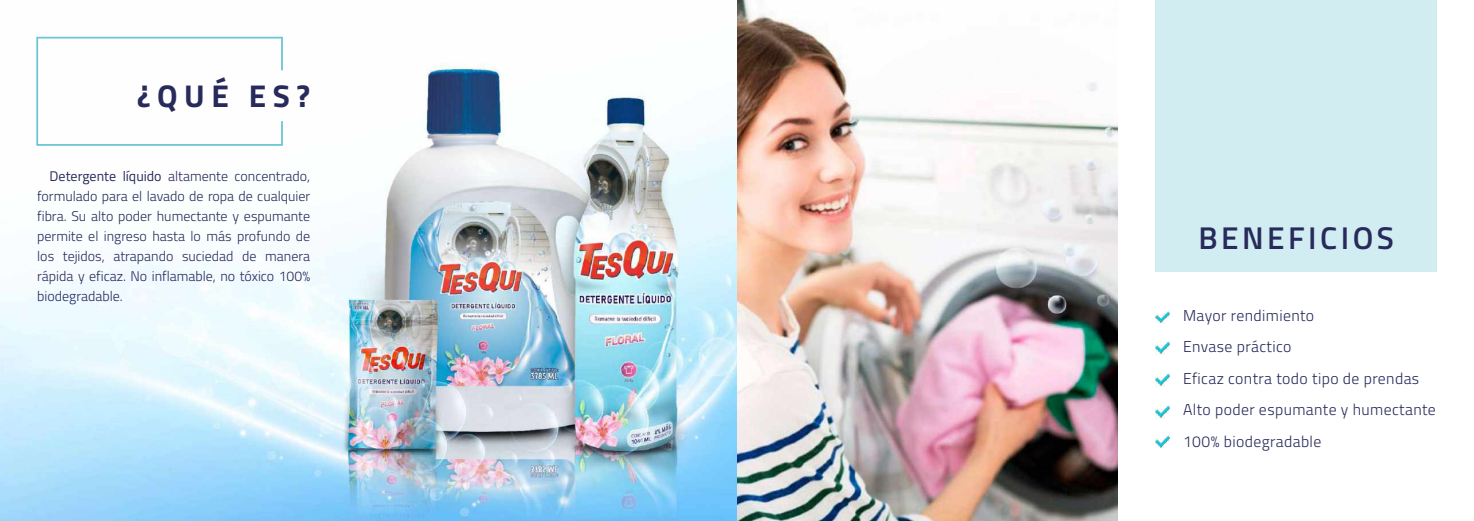
<style>
.page{position:relative;width:1474px;height:521px;background:#fff}
.page>*{position:absolute;margin:0;border:0;box-sizing:border-box;transform-origin:0 0}
.t1{font:600 31.5px "Titillium";letter-spacing:.11em;color:#272a5a}
.t2{font:700 31.5px "Titillium";color:#272a5a}
.t3{font:300 15.75px/31.5px "Titillium";letter-spacing:.025em;color:#272a5a}
.t4{font:300 14px/20.1px "Titillium";color:#272a5a;text-align:justify}
.s1{font-weight:400}
</style>
<div class="page">
<div style="left:1155px;top:0;width:281px;height:272px;background:#d2edf2"></div>
<img style="left:0;top:0;width:1117px;height:521px">
<svg style="left:35px;top:36px;width:249px;height:111px"></svg>
<img style="left:1155px;top:311px;width:14px;height:13px">
<img style="left:1155px;top:342px;width:14px;height:12px">
<img style="left:1155px;top:373px;width:14px;height:13px">
<img style="left:1155px;top:405px;width:14px;height:13px">
<img style="left:1155px;top:435px;width:14px;height:13px">
<h1 class="t2" style="left:137px;top:72px;width:174px">¿QUÉ ES?</h1>
<p class="t4" style="left:37px;top:165px;width:274px;text-indent:12px"><span class="s1">Detergente líquido</span> altamente concentrado, formulado para el lavado de ropa de cualquier fibra. Su alto poder humectante y espumante permite el ingreso hasta lo más profundo de los tejidos, atrapando suciedad de manera rápida y eficaz. No inflamable, no tóxico 100% biodegradable.</p>
<h1 class="t1" style="left:1198px;top:215px;width:197px">BENEFICIOS</h1>
<p class="t3" style="left:1182px;top:299px;width:254px">Mayor rendimiento<br>Envase práctico<br>Eficaz contra todo tipo de prendas<br>Alto poder espumante y humectante<br>100% biodegradable</p>
</div>
